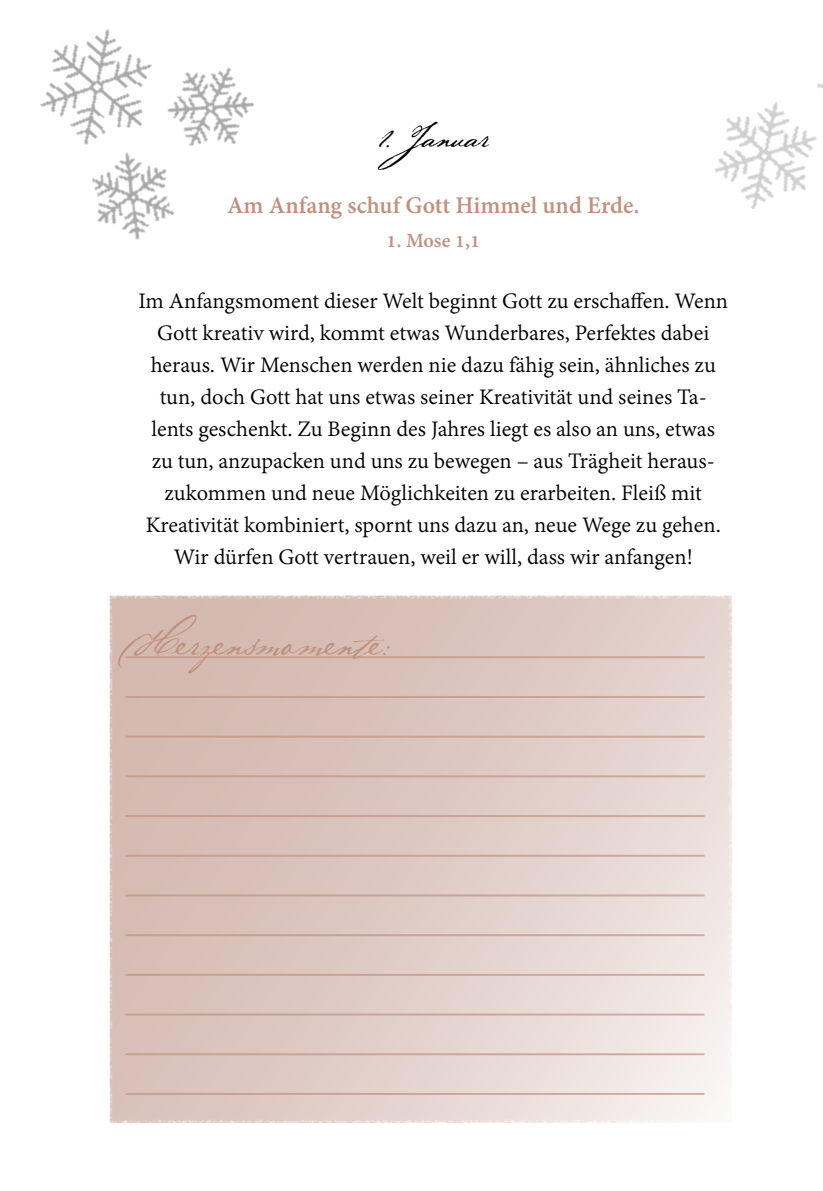
<style>
.page{position:relative;width:823px;height:1191px;background:#fff}
.page>*{position:absolute;margin:0;border:0;box-sizing:border-box;transform-origin:0 0}
.t1{font:28px "Baker Script";color:#c1907d}
.t2{font:700 26px "Adobe Devanagari";color:#c1907d}
.t3{font:24px/32px "Adobe Devanagari";color:#000;text-align:center}
.t4{font:24px "Baker Script";color:#000}
.t5{font:700 22px "Adobe Devanagari";color:#c1907d}
</style>
<div class="page">
<img style="left:40px;top:29px;width:215px;height:211px">
<img style="left:714px;top:83px;width:108px;height:126px">
<svg style="left:110px;top:595px;width:621px;height:528px;background:#dfccc5"></svg>
<hr style="left:125px;top:656px;width:579px;height:2px;background:#c1907d">
<hr style="left:125px;top:696px;width:579px;height:2px;background:#c1907d">
<hr style="left:125px;top:735px;width:579px;height:2px;background:#c1907d">
<hr style="left:125px;top:775px;width:579px;height:2px;background:#c1907d">
<hr style="left:125px;top:815px;width:579px;height:2px;background:#c1907d">
<hr style="left:125px;top:854px;width:579px;height:2px;background:#c1907d">
<hr style="left:125px;top:894px;width:579px;height:2px;background:#c1907d">
<hr style="left:125px;top:934px;width:579px;height:2px;background:#c1907d">
<hr style="left:125px;top:974px;width:579px;height:2px;background:#c1907d">
<hr style="left:125px;top:1013px;width:579px;height:2px;background:#c1907d">
<hr style="left:125px;top:1053px;width:579px;height:2px;background:#c1907d">
<hr style="left:125px;top:1093px;width:579px;height:2px;background:#c1907d">
<p class="t4" style="left:378px;top:125px;width:110px">1. Janu ar</p>
<p class="t2" style="left:227px;top:191px;width:413px">Am Anfang schuf Gott Himmel und Erde.</p>
<p class="t5" style="left:386px;top:228px;width:95px">1. Mose 1,1</p>
<p class="t3" style="left:138px;top:287px;width:591px">Im Anfangsmoment dieser Welt beginnt Gott zu erschaffen. Wenn Gott kreativ wird, kommt etwas Wunderbares, Perfektes dabei heraus. Wir Menschen werden nie dazu fähig sein, ähnliches zu tun, doch Gott hat uns etwas seiner Kreativität und seines Ta&shy;lents geschenkt. Zu Beginn des Jahres liegt es also an uns, etwas zu tun, anzupacken und uns zu bewegen – aus Trägheit heraus&shy;zukommen und neue Möglichkeiten zu erarbeiten. Fleiß mit Kreativität kombiniert, spornt uns dazu an, neue Wege zu gehen.<br>Wir dürfen Gott vertrauen, weil er will, dass wir anfangen!</p>
<p class="t1" style="left:135px;top:629px;width:256px">Herzensmo mente:</p>
</div>
